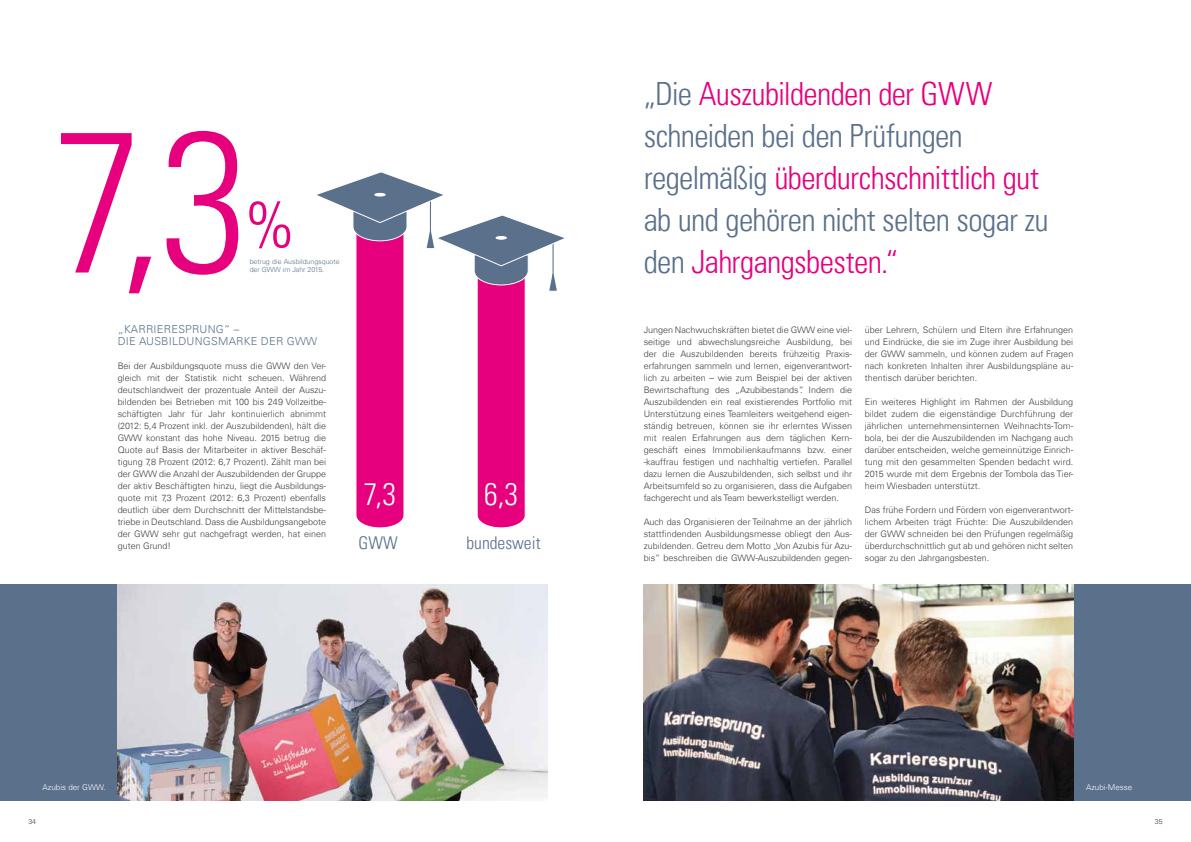
<style>
.page{position:relative;width:1191px;height:842px;background:#fff}
.page>*{position:absolute;margin:0;border:0;box-sizing:border-box;transform-origin:0 0}
.t1{font:200px "Univers LTCYR 47 Light Cond";color:#e6007d}
.t2{font:65px "Univers LTCYR 47 Light Cond";color:#e6007d}
.t3{font:32px/42px "Univers LTCYR 47 Light Cond";letter-spacing:-.02em;color:#5a708b}
.t4{font:30.7px "Univers LTCYR 47 Light Cond";color:#fff}
.t5{font:17.6px "Univers LTCYR 47 Light Cond";color:#5a708b}
.t6{font:300 11px/12px "Univers Com 45";letter-spacing:.02em;color:#5a708b}
.t7{font:300 9px/12px "Univers Com 45";color:#3c3c3b;text-align:justify}
.t8{font:300 8px "Univers Com 45";color:#fff}
.t9{font:300 7px "Univers Com 45";color:#5a708b}
.t10{font:300 7px "Univers Com 45";color:#3c3c3b}
.s1{color:#e6007d}
</style>
<div class="page">
<div style="left:1070px;top:584px;width:121px;height:217px;background:#5a708b"></div>
<img style="left:643px;top:584px;width:430px;height:217px">
<div style="left:0;top:585px;width:122px;height:216px;background:#5a708b"></div>
<img style="left:118px;top:585px;width:429px;height:216px">
<svg style="left:317px;top:172px;width:247px;height:356px"></svg>
<div style="left:374px;top:193px;width:11px;height:4px;border:1px solid #fff;border-radius:50%"></div>
<h1 class="t1" style="left:55px;top:66px;width:195px">7,3</h1>
<h2 class="t2" style="left:244px;top:180px;width:52px">%</h2>
<p class="t9" style="left:250px;top:265px;width:76px">der GWW im Jahr 2015.</p>
<p class="t9" style="left:250px;top:257px;width:91px">betrug die Ausbildungsquote</p>
<p class="t6" style="left:118px;top:323px;width:201px">„KARRIERESPRUNG“ –<br>DIE AUSBILDUNGSMARKE DER GWW</p>
<p class="t7" style="left:118px;top:359px;width:210px">Bei der Ausbildungsquote muss die GWW den Ver&shy;gleich mit der Statistik nicht scheuen. Während deutschlandweit der prozentuale Anteil der Auszu&shy;bildenden bei Betrieben mit 100 bis 249 Vollzeitbe&shy;schäftigten Jahr für Jahr kontinuierlich abnimmt (2012: 5,4 Prozent inkl. der Auszubildenden), hält die GWW konstant das hohe Niveau. 2015 betrug die Quote auf Basis der Mitarbeiter in aktiver Beschäf&shy;tigung 7,8 Prozent (2012: 6,7 Prozent). Zählt man bei der GWW die Anzahl der Auszubildenden der Gruppe der aktiv Beschäftigten hinzu, liegt die Ausbildungs&shy;quote mit 7,3 Prozent (2012: 6,3 Prozent) ebenfalls deutlich über dem Durchschnitt der Mittelstandsbe&shy;triebe in Deutschland. Dass die Ausbildungsangebote der GWW sehr gut nachgefragt werden, hat einen guten Grund!</p>
<h3 class="t4" style="left:364px;top:473px;width:34px">7,3</h3>
<h3 class="t5" style="left:358px;top:531px;width:41px">GWW</h3>
<h3 class="t4" style="left:484px;top:473px;width:36px">6,3</h3>
<h3 class="t5" style="left:466px;top:531px;width:76px">bundesweit</h3>
<p class="t8" style="left:43px;top:782px;width:64px">Azubis der GWW.</p>
<h3 class="t3" style="left:643px;top:71px;width:406px">„Die <span class="s1">Auszubildenden der GWW </span>schneiden bei den Prüfungen regelmäßig <span class="s1">überdurchschnittlich gut </span>ab und gehören nicht selten sogar zu den <span class="s1">Jahrgangsbesten.“</span></h3>
<p class="t7" style="left:643px;top:323px;width:210px">Jungen Nachwuchskräften bietet die GWW eine viel&shy;seitige und abwechslungsreiche Ausbildung, bei der die Auszubildenden bereits frühzeitig Praxis&shy;erfahrungen sammeln und lernen, eigenverantwort&shy;lich zu arbeiten – wie zum Beispiel bei der aktiven Bewirtschaftung des „Azubibestands“. Indem die Auszubildenden ein real existierendes Portfolio mit Unterstützung eines Teamleiters weitgehend eigen&shy;ständig betreuen, können sie ihr erlerntes Wissen mit realen Erfahrungen aus dem täglichen Kern&shy;geschäft eines Immobilienkaufmanns bzw. einer -kauffrau festigen und nachhaltig vertiefen. Parallel dazu lernen die Auszubildenden, sich selbst und ihr Arbeitsumfeld so zu organisieren, dass die Aufgaben fachgerecht und als Team bewerkstelligt werden.</p>
<p class="t7" style="left:643px;top:515px;width:210px">Auch das Organisieren der Teilnahme an der jährlich stattfindenden Ausbildungsmesse obliegt den Aus&shy;zubildenden. Getreu dem Motto „Von Azubis für Azu&shy;bis“ beschreiben die GWW-Auszubildenden gegen-</p>
<p class="t7" style="left:865px;top:323px;width:210px">über Lehrern, Schülern und Eltern ihre Erfahrungen und Eindrücke, die sie im Zuge ihrer Ausbildung bei der GWW sammeln, und können zudem auf Fragen nach konkreten Inhalten ihrer Ausbildungspläne au&shy;thentisch darüber berichten.</p>
<p class="t7" style="left:865px;top:395px;width:210px">Ein weiteres Highlight im Rahmen der Ausbildung bildet zudem die eigenständige Durchführung der jährlichen unternehmensinternen Weihnachts-Tom&shy;bola, bei der die Auszubildenden im Nachgang auch darüber entscheiden, welche gemeinnützige Einrich&shy;tung mit den gesammelten Spenden bedacht wird.<br>2015 wurde mit dem Ergebnis der Tombola das Tier&shy;heim Wiesbaden unterstützt.</p>
<p class="t7" style="left:865px;top:503px;width:210px">Das frühe Fordern und Fördern von eigenverantwort&shy;lichem Arbeiten trägt Früchte: Die Auszubildenden der GWW schneiden bei den Prüfungen regelmäßig überdurchschnittlich gut ab und gehören nicht selten sogar zu den Jahrgangsbesten.</p>
<p class="t8" style="left:1086px;top:782px;width:48px">Azubi-Messe</p>
<p class="t10" style="left:28px;top:817px;width:9px">34</p>
<p class="t10" style="left:1154px;top:817px;width:9px">35</p>
</div>
